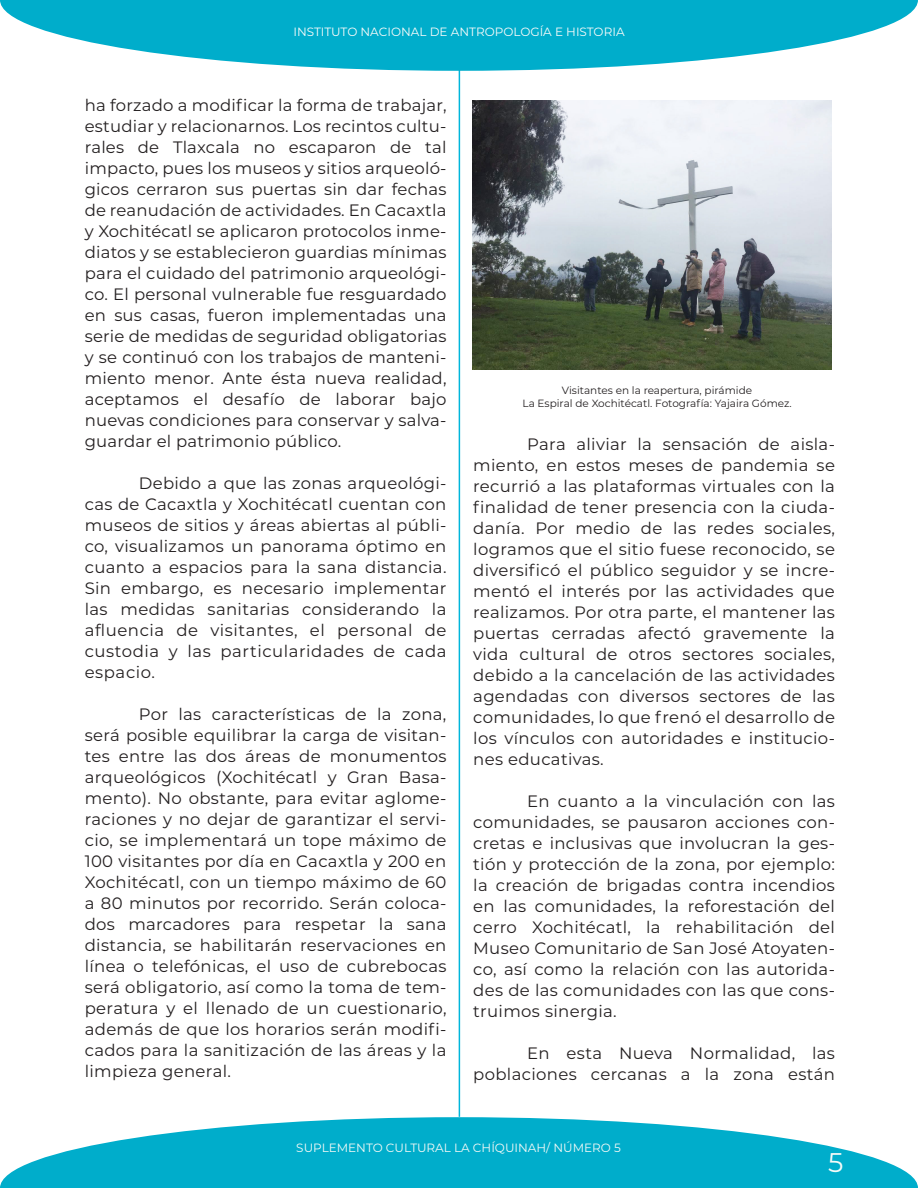
<style>
.page{position:relative;width:918px;height:1188px;background:#fff}
.page>*{position:absolute;margin:0;border:0;box-sizing:border-box;transform-origin:0 0}
.t1{font:27px "Montserrat";color:#f5faf7}
.t2{font:16.5px/21px "Montserrat";letter-spacing:.02em;color:#231f20;text-align:justify}
.t3{font:12px "Montserrat";color:#fbfbfa}
.t4{font:12px "Montserrat";color:#f5faf7}
.t5{font:10.5px/13.5px "Montserrat";color:#231f20;text-align:center}
</style>
<div class="page">
<hr style="left:459px;top:65px;width:1px;height:1052px;background:#00b6db">
<svg style="left:0;top:0;width:918px;height:71px;fill:#00adcb"></svg>
<svg style="left:0;top:1117px;width:918px;height:71px;fill:#00adcb"></svg>
<img style="left:472px;top:100px;width:360px;height:270px">
<p class="t3" style="left:293px;top:23px;width:333px">INSTITUTO NACIONAL DE ANTROPOLOGÍA E HISTORIA</p>
<p class="t2" style="left:85px;top:94px;width:363px">ha forzado a modificar la forma de trabajar, estudiar y relacionarnos. Los recintos cultu&shy;rales de Tlaxcala no escaparon de tal impacto, pues los museos y sitios arqueoló&shy;gicos cerraron sus puertas sin dar fechas de reanudación de actividades. En Cacaxtla y Xochitécatl se aplicaron protocolos inme&shy;diatos y se establecieron guardias mínimas para el cuidado del patrimonio arqueológi&shy;co. El personal vulnerable fue resguardado en sus casas, fueron implementadas una serie de medidas de seguridad obligatorias y se continuó con los trabajos de manteni&shy;miento menor. Ante ésta nueva realidad, aceptamos el desafío de laborar bajo nuevas condiciones para conservar y salva&shy;guardar el patrimonio público.</p>
<p class="t2" style="left:85px;top:472px;width:363px;text-indent:54px">Debido a que las zonas arqueológi&shy;cas de Cacaxtla y Xochitécatl cuentan con museos de sitios y áreas abiertas al públi&shy;co, visualizamos un panorama óptimo en cuanto a espacios para la sana distancia.<br>Sin embargo, es necesario implementar las medidas sanitarias considerando la afluencia de visitantes, el personal de custodia y las particularidades de cada espacio.</p>
<p class="t2" style="left:85px;top:703px;width:363px;text-indent:54px">Por las características de la zona, será posible equilibrar la carga de visitan&shy;tes entre las dos áreas de monumentos arqueológicos (Xochitécatl y Gran Basa&shy;mento). No obstante, para evitar aglome&shy;raciones y no dejar de garantizar el servi&shy;cio, se implementará un tope máximo de 100 visitantes por día en Cacaxtla y 200 en Xochitécatl, con un tiempo máximo de 60 a 80 minutos por recorrido. Serán coloca&shy;dos marcadores para respetar la sana distancia, se habilitarán reservaciones en línea o telefónicas, el uso de cubrebocas será obligatorio, así como la toma de tem&shy;peratura y el llenado de un cuestionario, además de que los horarios serán modifi&shy;cados para la sanitización de las áreas y la limpieza general.</p>
<p class="t5" style="left:522px;top:383px;width:271px">Visitantes en la reapertura, pirámide<br>La Espiral de Xochitécatl. Fotografía: Yajaira Gómez.</p>
<p class="t2" style="left:473px;top:433px;width:363px;text-indent:54px">Para aliviar la sensación de aisla&shy;miento, en estos meses de pandemia se recurrió a las plataformas virtuales con la finalidad de tener presencia con la ciuda&shy;danía. Por medio de las redes sociales, logramos que el sitio fuese reconocido, se diversificó el público seguidor y se incre&shy;mentó el interés por las actividades que realizamos. Por otra parte, el mantener las puertas cerradas afectó gravemente la vida cultural de otros sectores sociales, debido a la cancelación de las actividades agendadas con diversos sectores de las comunidades, lo que frenó el desarrollo de los vínculos con autoridades e institucio&shy;nes educativas.</p>
<p class="t2" style="left:473px;top:790px;width:363px;text-indent:54px">En cuanto a la vinculación con las comunidades, se pausaron acciones con&shy;cretas e inclusivas que involucran la ges&shy;tión y protección de la zona, por ejemplo: la creación de brigadas contra incendios en las comunidades, la reforestación del cerro Xochitécatl, la rehabilitación del Museo Comunitario de San José Atoyaten&shy;co, así como la relación con las autorida&shy;des de las comunidades con las que cons&shy;truimos sinergia.</p>
<p class="t2" style="left:473px;top:1042px;width:363px;text-align:right">En esta Nueva Normalidad, las poblaciones cercanas a la zona están</p>
<p class="t4" style="left:296px;top:1139px;width:326px">SUPLEMENTO CULTURAL LA CHÍQUINAH/ NÚMERO 5</p>
<h1 class="t1" style="left:828px;top:1144px;width:17px">5</h1>
</div>
